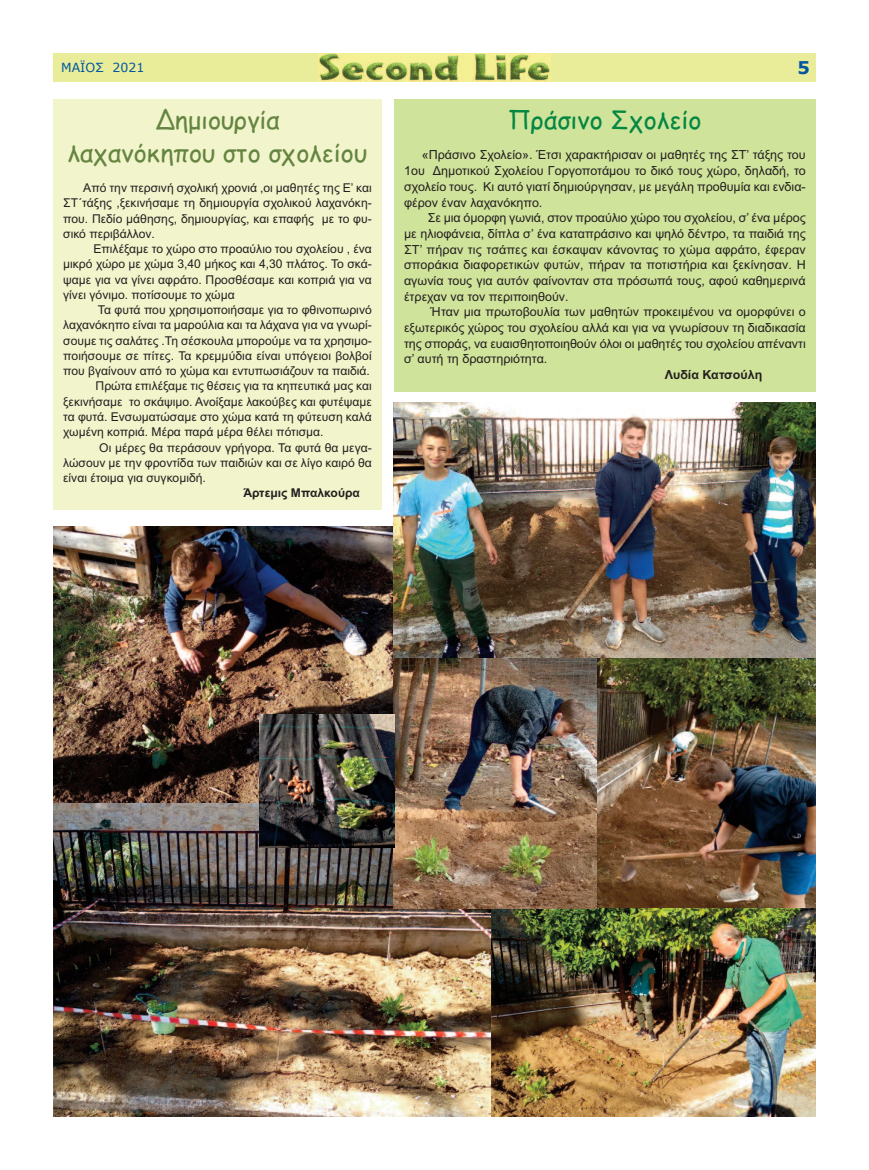
<style>
.page{position:relative;width:869px;height:1170px;background:#fff}
.page>*{position:absolute;margin:0;border:0;box-sizing:border-box;transform-origin:0 0}
.t1{font:25px/33px "Comic Sans MS";color:#658441;text-align:center}
.t2{font:25px "Comic Sans MS";color:#038741}
.t3{font:700 17.5px "Verdana";color:#0157a0}
.t4{font:12.5px/15.6px "Arial";color:#231f20;text-align:justify}
.t5{font:700 12.5px "Arial";color:#231f20}
.t6{font:12.5px "Verdana";color:#0157a0}
.t7{font:12.12px/15.2px "Arial";color:#231f20;text-align:justify}
.t8{font:700 12.12px "Arial";color:#231f20}
</style>
<div class="page">
<div style="left:53px;top:53px;width:762px;height:28px;background:#e9ec99"></div>
<img style="left:318px;top:53px;width:232px;height:28px">
<div style="left:53px;top:99px;width:328px;height:411px;background:#f2f5cb"></div>
<div style="left:394px;top:99px;width:421px;height:292px;background:#d0e39a"></div>
<img style="left:596px;top:657px;width:218px;height:251px">
<img style="left:53px;top:527px;width:340px;height:276px">
<img style="left:53px;top:803px;width:438px;height:313px">
<img style="left:491px;top:908px;width:324px;height:208px">
<img style="left:393px;top:657px;width:203px;height:251px">
<img style="left:393px;top:402px;width:422px;height:255px">
<img style="left:260px;top:714px;width:134px;height:133px">
<p class="t6" style="left:61px;top:59px;width:85px">ΜΑΪΟΣ 2021</p>
<h2 class="t3" style="left:797px;top:56px;width:14px">5</h2>
<h1 class="t1" style="left:68px;top:104px;width:300px">Δημιουργία<br>λαχανόκηπου στο σχολείου</h1>
<p class="t7" style="left:63px;top:180px;width:310px;text-indent:20px">Από την περσινή σχολική χρονιά ,οι μαθητές της Ε’ και ΣΤ΄τάξης ,ξεκινήσαμε τη δημιουργία σχολικού λαχανόκη&shy;που. Πεδίο μάθησης, δημιουργίας, και επαφής με το φυ&shy;σικό περιβάλλον.</p>
<p class="t7" style="left:63px;top:241px;width:310px;text-indent:30px">Επιλέξαμε το χώρο στο προαύλιο του σχολείου , ένα μικρό χώρο με χώμα 3,40 μήκος και 4,30 πλάτος. Το σκά&shy;ψαμε για να γίνει αφράτο. Προσθέσαμε και κοπριά για να γίνει γόνιμο. ποτίσουμε το χώμα</p>
<p class="t7" style="left:98px;top:302px;width:275px">Τα φυτά που χρησιμοποιήσαμε για το φθινοπωρινό</p>
<p class="t7" style="left:63px;top:317px;width:310px">λαχανόκηπο είναι τα μαρούλια και τα λάχανα για να γνωρί-</p>
<p class="t7" style="left:63px;top:333px;width:310px">σουμε τις σαλάτες .Τη σέσκουλα μπορούμε να τα χρησιμο-</p>
<p class="t7" style="left:63px;top:348px;width:310px">ποιήσουμε σε πίτες. Τα κρεμμύδια είναι υπόγειοι βολβοί</p>
<p class="t7" style="left:63px;top:363px;width:308px">που βγαίνουν από το χώμα και εντυπωσιάζουν τα παιδιά.</p>
<p class="t7" style="left:96px;top:378px;width:277px">Πρώτα επιλέξαμε τις θέσεις για τα κηπευτικά μας και</p>
<p class="t7" style="left:63px;top:394px;width:310px">ξεκινήσαμε το σκάψιμο. Ανοίξαμε λακούβες και φυτέψαμε</p>
<p class="t7" style="left:63px;top:409px;width:310px">τα φυτά. Ενσωματώσαμε στο χώμα κατά τη φύτευση καλά</p>
<p class="t7" style="left:63px;top:424px;width:262px">χωμένη κοπριά. Μέρα παρά μέρα θέλει πότισμα.</p>
<p class="t7" style="left:99px;top:439px;width:274px">Οι μέρες θα περάσουν γρήγορα. Τα φυτά θα μεγα-</p>
<p class="t7" style="left:63px;top:455px;width:310px">λώσουν με την φροντίδα των παιδιών και σε λίγο καιρό θα</p>
<p class="t7" style="left:63px;top:470px;width:144px">είναι έτοιμα για συγκομιδή.</p>
<p class="t8" style="left:243px;top:486px;width:118px">Άρτεμις Μπαλκούρα</p>
<h1 class="t2" style="left:508px;top:106px;width:195px">Πράσινο Σχολείο</h1>
<p class="t4" style="left:404px;top:147px;width:403px;text-indent:18px">«Πράσινο Σχολείο». Έτσι χαρακτήρισαν οι μαθητές της ΣΤ’ τάξης του 1ου Δημοτικού Σχολείου Γοργοποτάμου το δικό τους χώρο, δηλαδή, το σχολείο τους. Κι αυτό γιατί δημιούργησαν, με μεγάλη προθυμία και ενδια&shy;φέρον έναν λαχανόκηπο.</p>
<p class="t4" style="left:404px;top:210px;width:403px;text-indent:24px">Σε μια όμορφη γωνιά, στον προαύλιο χώρο του σχολείου, σ’ ένα μέρος με ηλιοφάνεια, δίπλα σ’ ένα καταπράσινο και ψηλό δέντρο, τα παιδιά της ΣΤ’ πήραν τις τσάπες και έσκαψαν κάνοντας το χώμα αφράτο, έφεραν σποράκια διαφορετικών φυτών, πήραν τα ποτιστήρια και ξεκίνησαν. Η αγωνία τους για αυτόν φαίνονταν στα πρόσωπά τους, αφού καθημερινά έτρεχαν να τον περιποιηθούν.</p>
<p class="t4" style="left:404px;top:304px;width:403px;text-indent:26px">Ήταν μια πρωτοβουλία των μαθητών προκειμένου να ομορφύνει ο εξωτερικός χώρος του σχολείου αλλά και για να γνωρίσουν τη διαδικασία της σποράς, να ευαισθητοποιηθούν όλοι οι μαθητές του σχολείου απέναντι σ’ αυτή τη δραστηριότητα.</p>
<p class="t5" style="left:664px;top:367px;width:99px">Λυδία Κατσούλη</p>
</div>
